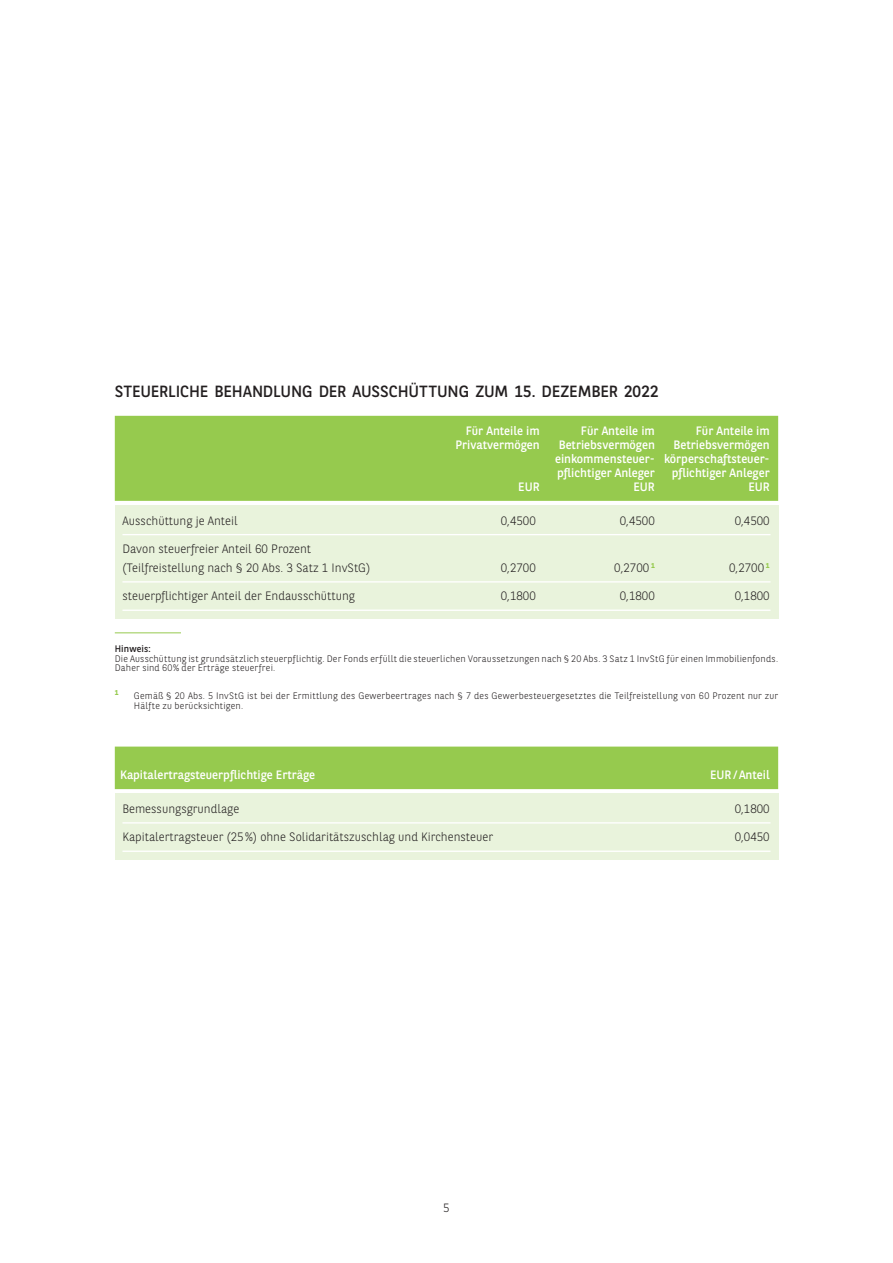
<style>
.page{position:relative;width:893px;height:1263px;background:#fff}
.page>*{position:absolute;margin:0;border:0;box-sizing:border-box;transform-origin:0 0}
.t1{font:16.2px "BNPP Sans";letter-spacing:-.005em;color:#231f20}
.t2{font:300 12.15px/18.9px "BNPP Sans";color:#231f20}
.t3{font:12.15px/14.1px "BNPP Sans";color:#fff;text-align:justify}
.t4{font:300 12px "BNPP Sans";color:#231f20}
.t5{font:300 9.45px/9.4px "BNPP Sans";letter-spacing:.02em;color:#231f20}
.t6{font:9.45px "BNPP Sans";letter-spacing:.015em;color:#231f20}
.t7{font:700 7.05px "BNPP Sans";color:#96ca4e}
</style>
<div class="page">
<div style="left:115px;top:416px;width:663px;height:85px;background:#96ca4e"></div>
<div style="left:115px;top:506px;width:663px;height:113px;background:#e9f3dc"></div>
<hr style="left:122px;top:534px;width:648px;height:1px;background:#fff">
<hr style="left:122px;top:581px;width:648px;height:1px;background:#fff">
<hr style="left:122px;top:609px;width:648px;height:2px;background:#fff">
<hr style="left:115px;top:632px;width:66px;height:1px;background:#96ca4e">
<div style="left:115px;top:746px;width:663px;height:43px;background:#96ca4e"></div>
<div style="left:115px;top:794px;width:663px;height:66px;background:#e9f3dc"></div>
<hr style="left:122px;top:822px;width:648px;height:1px;background:#fff">
<hr style="left:122px;top:850px;width:648px;height:2px;background:#fff">
<h1 class="t1" style="left:115px;top:380px;width:545px">STEUERLICHE BEHANDLUNG DER AUSSCHÜTTUNG ZUM 15. DEZEMBER 2022</h1>
<p class="t3" style="left:466px;top:423px;width:75px">Für Anteile im</p>
<p class="t3" style="left:581px;top:423px;width:75px">Für Anteile im</p>
<p class="t3" style="left:696px;top:423px;width:75px">Für Anteile im</p>
<p class="t3" style="left:455px;top:437px;width:86px">Privatvermögen</p>
<p class="t3" style="left:559px;top:437px;width:98px">Betriebsvermögen</p>
<p class="t3" style="left:555px;top:437px;width:216px;text-indent:119px">Betriebsvermögen einkommensteuer- körperschaftsteuer&shy;pflichtiger Anleger</p>
<p class="t3" style="left:672px;top:465px;width:99px">pflichtiger Anleger</p>
<p class="t3" style="left:518px;top:480px;width:23px">EUR</p>
<p class="t3" style="left:634px;top:480px;width:23px">EUR</p>
<p class="t3" style="left:748px;top:480px;width:23px">EUR</p>
<p class="t2" style="left:122px;top:510px;width:117px">Ausschüttung je Anteil</p>
<p class="t2" style="left:501px;top:510px;width:36px">0,4500</p>
<p class="t2" style="left:620px;top:510px;width:36px">0,4500</p>
<p class="t2" style="left:735px;top:510px;width:36px">0,4500</p>
<p class="t2" style="left:122px;top:539px;width:249px">Davon steuerfreier Anteil 60 Prozent (Teilfreistellung nach § 20 Abs. 3 Satz 1 InvStG)</p>
<p class="t2" style="left:501px;top:557px;width:36px">0,2700</p>
<p class="t2" style="left:614px;top:557px;width:42px">0,2700 <sup>1</sup></p>
<p class="t2" style="left:729px;top:557px;width:42px">0,2700 <sup>1</sup></p>
<p class="t2" style="left:122px;top:586px;width:234px">steuerpflichtiger Anteil der Endausschüttung</p>
<p class="t2" style="left:501px;top:586px;width:36px">0,1800</p>
<p class="t2" style="left:620px;top:586px;width:36px">0,1800</p>
<p class="t2" style="left:735px;top:586px;width:36px">0,1800</p>
<p class="t6" style="left:115px;top:642px;width:38px">Hinweis:</p>
<p class="t5" style="left:115px;top:653px;width:665px">Die Ausschüttung ist grundsätzlich steuerpflichtig. Der Fonds erfüllt die steuerlichen Voraussetzungen nach § 20 Abs. 3 Satz 1 InvStG für einen Immobilienfonds.<br>Daher sind 60% der Erträge steuerfrei.</p>
<p class="t7" style="left:115px;top:688px;width:5px">1</p>
<p class="t5" style="left:134px;top:691px;width:646px">Gemäß § 20 Abs. 5 InvStG ist bei der Ermittlung des Gewerbeertrages nach § 7 des Gewerbesteuergesetztes die Teilfreistellung von 60 Prozent nur zur<br>Hälfte zu berücksichtigen.</p>
<p class="t3" style="left:120px;top:767px;width:197px">Kapitalertragsteuerpflichtige Erträge</p>
<p class="t3" style="left:710px;top:767px;width:61px">EUR/Anteil</p>
<p class="t2" style="left:122px;top:798px;width:118px">Bemessungsgrundlage</p>
<p class="t2" style="left:735px;top:798px;width:36px">0,1800</p>
<p class="t2" style="left:122px;top:827px;width:372px">Kapitalertragsteuer (25%) ohne Solidaritätszuschlag und Kirchensteuer</p>
<p class="t2" style="left:735px;top:827px;width:36px">0,0450</p>
<p class="t4" style="left:443px;top:1199px;width:8px">5</p>
</div>
